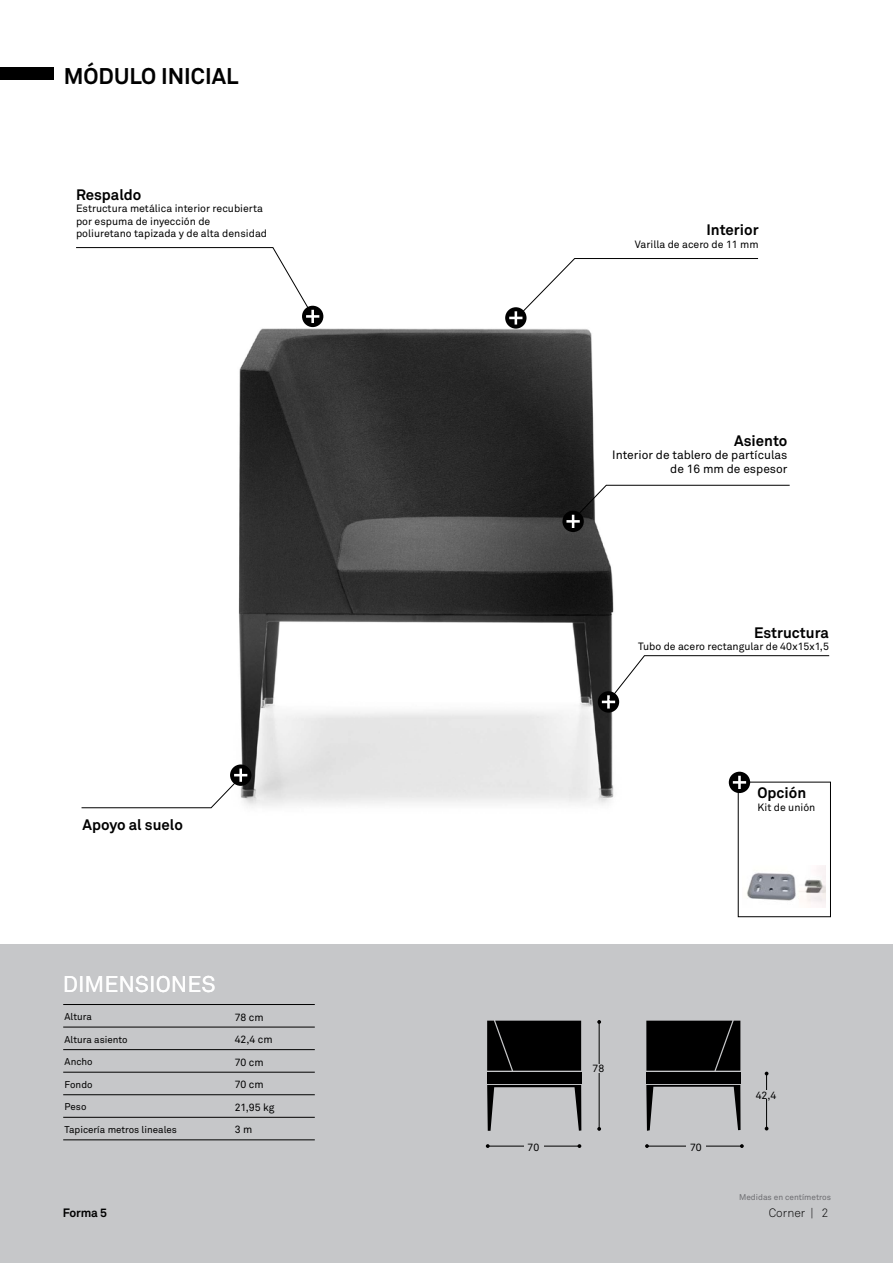
<style>
.page{position:relative;width:893px;height:1263px;background:#fff}
.page>*{position:absolute;margin:0;border:0;box-sizing:border-box;transform-origin:0 0}
.t1{font:700 22.5px "Akkurat";color:#000}
.t2{font:22.5px "Akkurat";color:#fff}
.t3{font:700 15px "Akkurat";color:#000}
.t4{font:12px/13.5px "Akkurat";color:#000;text-align:right}
.t5{font:300 12px "Akkurat";color:#000}
.t6{font:700 12px "Akkurat";letter-spacing:-.02em;color:#000}
.t7{font:10.5px/22.5px "Akkurat";color:#000}
.t8{font:9.75px "Akkurat";color:#000}
.t9{font:8.25px "Akkurat";color:#6d6d71}
</style>
<div class="page">
<img style="left:137px;top:308px;width:621px;height:542px">
<div style="left:0;top:944px;width:893px;height:319px;background:#c6c7c9"></div>
<div style="left:0;top:67px;width:53px;height:13px;background:#000"></div>
<svg style="left:487px;top:1085px;width:94px;height:46px"></svg>
<div style="left:487px;top:1072px;width:94px;height:11px;background:#000"></div>
<div style="left:487px;top:1021px;width:94px;height:50px;background:#000"></div>
<svg style="left:646px;top:1085px;width:94px;height:46px"></svg>
<div style="left:646px;top:1072px;width:94px;height:11px;background:#000"></div>
<div style="left:646px;top:1021px;width:94px;height:50px;background:#000"></div>
<svg style="left:597px;top:1020px;width:4px;height:4px"></svg>
<svg style="left:597px;top:1127px;width:4px;height:4px"></svg>
<hr style="left:599px;top:1021px;width:1px;height:108px;background:#000">
<hr style="left:766px;top:1072px;width:1px;height:57px;background:#000">
<svg style="left:486px;top:1144px;width:4px;height:4px"></svg>
<hr style="left:488px;top:1146px;width:93px;height:1px;background:#000">
<svg style="left:645px;top:1144px;width:4px;height:4px"></svg>
<svg style="left:740px;top:1144px;width:4px;height:4px"></svg>
<hr style="left:647px;top:1146px;width:95px;height:1px;background:#000">
<div style="left:588px;top:1064px;width:21px;height:8px;background:#c6c7c9"></div>
<div style="left:756px;top:1091px;width:20px;height:8px;background:#c6c7c9"></div>
<div style="left:524px;top:1142px;width:19px;height:9px;background:#c6c7c9"></div>
<div style="left:686px;top:1142px;width:19px;height:9px;background:#c6c7c9"></div>
<hr style="left:63px;top:1027px;width:252px;height:1px;background:#000">
<hr style="left:63px;top:1049px;width:252px;height:1px;background:#000">
<hr style="left:63px;top:1072px;width:252px;height:1px;background:#000">
<hr style="left:63px;top:1094px;width:252px;height:1px;background:#000">
<hr style="left:63px;top:1117px;width:252px;height:1px;background:#000">
<hr style="left:63px;top:1139px;width:252px;height:1px;background:#000">
<hr style="left:63px;top:1004px;width:252px;height:1px;background:#000">
<div style="left:598px;top:691px;width:21px;height:22px;background:#000;border-radius:50%"></div>
<div style="left:302px;top:306px;width:21px;height:21px;background:#000;border-radius:50%"></div>
<svg style="left:76px;top:247px;width:243px;height:76px"></svg>
<div style="left:562px;top:511px;width:22px;height:21px;background:#000;border-radius:50%"></div>
<hr style="left:566px;top:520px;width:14px;height:3px;background:#fff">
<svg style="left:571px;top:484px;width:219px;height:44px"></svg>
<div style="left:230px;top:764px;width:21px;height:22px;background:#000;border-radius:50%"></div>
<svg style="left:81px;top:771px;width:166px;height:37px"></svg>
<hr style="left:239px;top:768px;width:3px;height:14px;background:#fff">
<div style="left:738px;top:782px;width:93px;height:135px;border:1px solid #000"></div>
<div style="left:729px;top:772px;width:21px;height:21px;background:#000;border-radius:50%"></div>
<svg style="left:733px;top:776px;width:13px;height:13px"></svg>
<img style="left:747px;top:866px;width:79px;height:41px">
<svg style="left:505px;top:307px;width:21px;height:22px"></svg>
<svg style="left:509px;top:258px;width:250px;height:67px"></svg>
<svg style="left:602px;top:655px;width:228px;height:53px"></svg>
<h1 class="t1" style="left:64px;top:62px;width:176px">MÓDULO INICIAL</h1>
<h2 class="t3" style="left:76px;top:185px;width:67px">Respaldo</h2>
<p class="t7" style="left:76px;top:202px;width:193px;line-height:12.6px">Estructura metálica interior recubierta por espuma de inyección de poliuretano tapizada y de alta densidad</p>
<h2 class="t3" style="left:82px;top:815px;width:102px">Apoyo al suelo</h2>
<h1 class="t2" style="left:63px;top:970px;width:154px">DIMENSIONES</h1>
<p class="t8" style="left:65px;top:1011px;width:29px">Altura</p>
<p class="t8" style="left:65px;top:1033px;width:64px">Altura asiento</p>
<p class="t8" style="left:65px;top:1056px;width:30px">Ancho</p>
<p class="t8" style="left:65px;top:1078px;width:29px">Fondo</p>
<p class="t8" style="left:65px;top:1101px;width:23px">Peso</p>
<p class="t8" style="left:65px;top:1123px;width:114px">Tapicería metros lineales</p>
<p class="t7" style="left:235px;top:1006px;width:41px">78 cm<br>42,4 cm<br>70 cm<br>70 cm<br>21,95 kg<br>3 m</p>
<h2 class="t3" style="left:706px;top:220px;width:54px">Interior</h2>
<p class="t7" style="left:635px;top:233px;width:125px">Varilla de acero de 11 mm</p>
<h2 class="t3" style="left:734px;top:431px;width:55px">Asiento</h2>
<p class="t4" style="left:612px;top:448px;width:177px">Interior de tablero de partículas de 16 mm de espesor</p>
<h2 class="t3" style="left:754px;top:623px;width:76px">Estructura</h2>
<p class="t7" style="left:638px;top:635px;width:192px">Tubo de acero rectangular de 40x15x1,5</p>
<h2 class="t3" style="left:757px;top:783px;width:50px">Opción</h2>
<p class="t7" style="left:757px;top:796px;width:59px">Kit de unión</p>
<p class="t7" style="left:592px;top:1057px;width:13px">78</p>
<p class="t7" style="left:528px;top:1136px;width:13px">70</p>
<p class="t7" style="left:690px;top:1136px;width:13px">70</p>
<p class="t7" style="left:756px;top:1084px;width:22px">42,4</p>
<p class="t9" style="left:739px;top:1192px;width:93px">Medidas en centímetros</p>
<p class="t6" style="left:63px;top:1205px;width:46px">Forma 5</p>
<p class="t5" style="left:769px;top:1205px;width:61px">Corner | 2</p>
</div>
